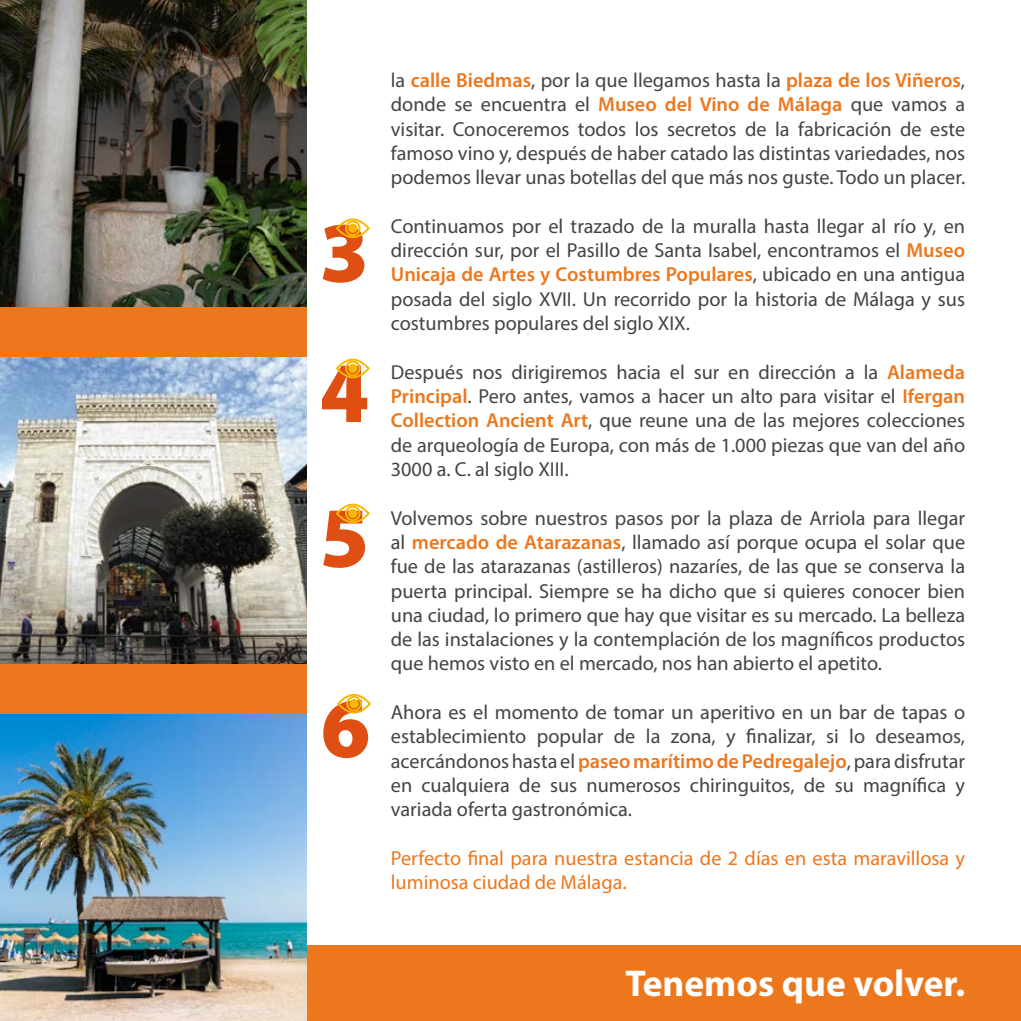
<style>
.page{position:relative;width:1021px;height:1021px;background:#fff}
.page>*{position:absolute;margin:0;border:0;box-sizing:border-box;transform-origin:0 0}
.t1{font:900 86.4px/142.4px "Myriad Pro";color:#df4f13;text-align:justify}
.t2{font:700 37.35px "Myriad Pro";color:#fff}
.t3{font:20.25px/24.3px "Myriad Pro";color:#454344;text-align:justify}
.t4{font:20.25px/24.3px "Myriad Pro";color:#ed771d}
.s1{font-weight:600;color:#ed771d}
</style>
<div class="page">
<div style="left:0;top:945px;width:1020px;height:75px;background:#ed771d"></div>
<div style="left:0;top:0;width:306px;height:1020px;background:#ed771d"></div>
<svg style="left:336px;top:218px;width:34px;height:20px"></svg>
<svg style="left:336px;top:358px;width:34px;height:20px"></svg>
<svg style="left:336px;top:503px;width:34px;height:20px"></svg>
<svg style="left:337px;top:694px;width:34px;height:19px"></svg>
<img style="left:0;top:714px;width:306px;height:306px">
<img style="left:0;top:357px;width:306px;height:306px">
<img style="left:0;top:0;width:306px;height:306px">
<h1 class="t1" style="left:319px;top:182px;width:51px">3<br>4<br>5</h1>
<h1 class="t1" style="left:321px;top:657px;width:51px">6</h1>
<p class="t3" style="left:391px;top:68px;width:576px">la <span class="s1">calle Biedmas</span>, por la que llegamos hasta la <span class="s1">plaza de los Viñeros</span>, donde se encuentra el <span class="s1">Museo del Vino de Málaga</span> que vamos a visitar. Conoceremos todos los secretos de la fabricación de este famoso vino y, después de haber catado las distintas variedades, nos podemos llevar unas botellas del que más nos guste. Todo un placer.</p>
<p class="t3" style="left:391px;top:213px;width:576px">Continuamos por el trazado de la muralla hasta llegar al río y, en dirección sur, por el Pasillo de Santa Isabel, encontramos el <span class="s1">Museo Unicaja de Artes y Costumbres Populares</span>, ubicado en una antigua posada del siglo XVII. Un recorrido por la historia de Málaga y sus costumbres populares del siglo XIX.</p>
<p class="t3" style="left:391px;top:359px;width:576px">Después nos dirigiremos hacia el sur en dirección a la <span class="s1">Alameda Principal</span>. Pero antes, vamos a hacer un alto para visitar el <span class="s1">Ifergan Collection Ancient Art</span>, que reune una de las mejores colecciones de arqueología de Europa, con más de 1.000 piezas que van del año 3000 a. C. al siglo XIII.</p>
<p class="t3" style="left:391px;top:505px;width:576px">Volvemos sobre nuestros pasos por la plaza de Arriola para llegar al <span class="s1">mercado de Atarazanas</span>, llamado así porque ocupa el solar que fue de las atarazanas (astilleros) nazaríes, de las que se conserva la puerta principal. Siempre se ha dicho que si quieres conocer bien una ciudad, lo primero que hay que visitar es su mercado. La belleza de las instalaciones y la contemplación de los magníficos productos que hemos visto en el mercado, nos han abierto el apetito.</p>
<p class="t3" style="left:391px;top:699px;width:576px">Ahora es el momento de tomar un aperitivo en un bar de tapas o establecimiento popular de la zona, y finalizar, si lo deseamos, acercándonos hasta el <span class="s1">paseo marítimo de Pedregalejo</span>, para disfrutar en cualquiera de sus numerosos chiringuitos, de su magnífica y variada oferta gastronómica.</p>
<p class="t4" style="left:391px;top:845px;width:576px">Perfecto final para nuestra estancia de 2 días en esta maravillosa y luminosa ciudad de Málaga.</p>
<h2 class="t2" style="left:625px;top:962px;width:341px">Tenemos que volver.</h2>
</div>
